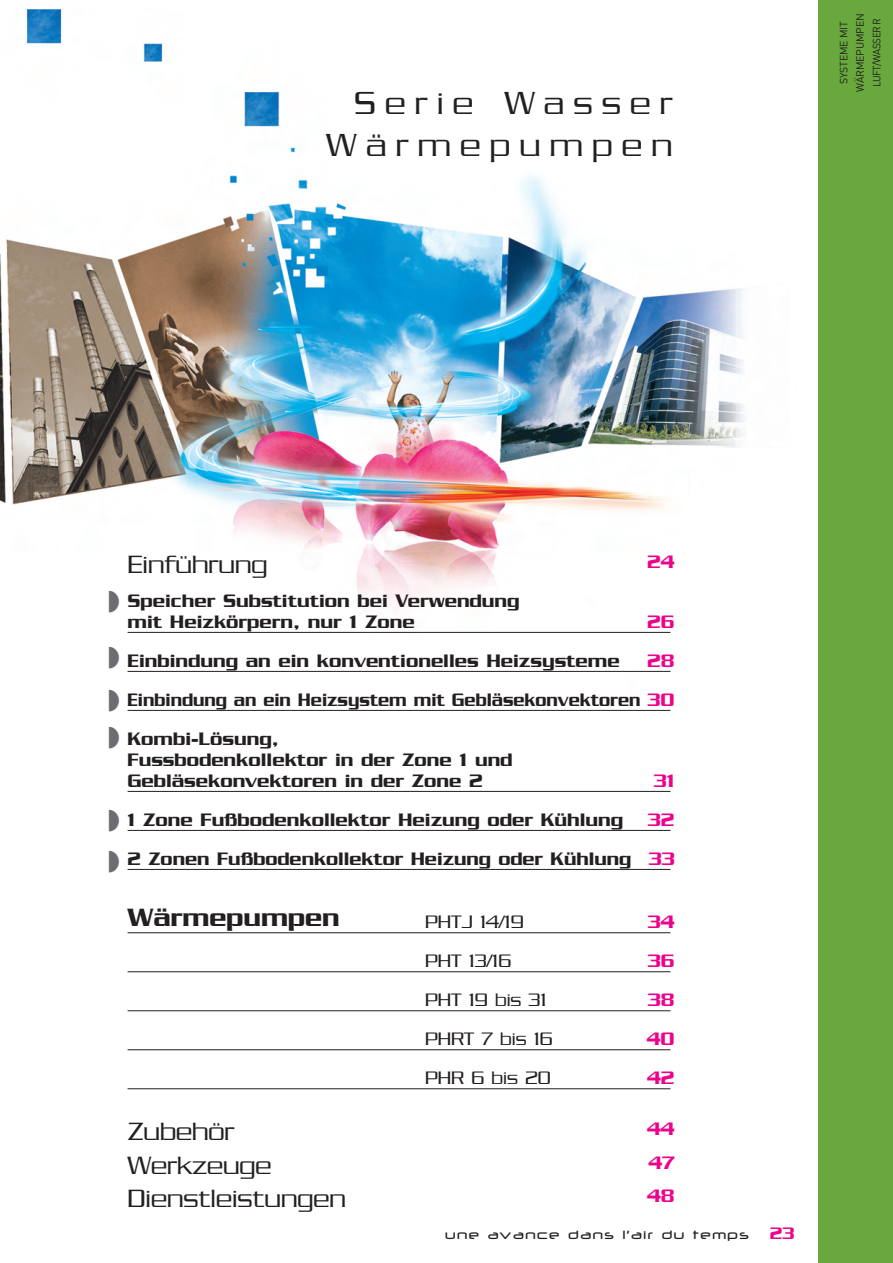
<style>
.page{position:relative;width:893px;height:1263px;background:#fff}
.page>*{position:absolute;margin:0;border:0;box-sizing:border-box;transform-origin:0 0}
.t1{font:300 34.5px/41.4px "Serpentine";letter-spacing:.265em;color:#231f20;text-align:right}
.t2{font:300 27px/33.6px "Serpentine";color:#231f20}
.t3{font:500 27px "Serpentine";color:#231f20}
.t4{font:500 19.5px/21px "Serpentine";color:#231f20}
.t5{font:500 19.5px/39px "Serpentine";color:#231f20;text-align:right;scale:.9 1}
.t6{font:300 19.5px/39px "Serpentine";color:#231f20}
.t7{font:500 19.5px/39px "Serpentine";color:#ed028c;text-align:justify}
.t8{font:500 14.25px "Neuropol";letter-spacing:.12em;color:#231f20}
.t9{font:10.5px/16.5px "DIN";letter-spacing:-.015em;color:#231f20;text-align:center}
.s1{color:#ed028c}
.s2{font-family:"Serpentine";font-size:18px;color:#ed028c}
</style>
<div class="page">
<img style="left:0;top:0;width:819px;height:1263px">
<div style="left:819px;top:0;width:74px;height:1263px;background:#68a83c"></div>
<hr style="left:128px;top:632px;width:542px;height:1px;background:#231f20">
<hr style="left:128px;top:671px;width:542px;height:1px;background:#231f20">
<hr style="left:128px;top:710px;width:542px;height:1px;background:#231f20">
<hr style="left:128px;top:791px;width:542px;height:1px;background:#231f20">
<hr style="left:128px;top:830px;width:542px;height:1px;background:#231f20">
<hr style="left:128px;top:869px;width:542px;height:1px;background:#231f20">
<hr style="left:128px;top:932px;width:542px;height:1px;background:#231f20">
<hr style="left:128px;top:971px;width:542px;height:1px;background:#231f20">
<hr style="left:128px;top:1010px;width:542px;height:1px;background:#231f20">
<hr style="left:128px;top:1049px;width:542px;height:1px;background:#231f20">
<hr style="left:128px;top:1088px;width:542px;height:1px;background:#231f20">
<svg style="left:109px;top:591px;width:10px;height:78px"></svg>
<svg style="left:109px;top:690px;width:10px;height:58px"></svg>
<svg style="left:109px;top:810px;width:10px;height:62px"></svg>
<h1 class="t1" style="left:326px;top:85px;width:348px">Serie Wasser<br>Wärmepumpen</h1>
<p class="t9" style="left:836px;top:92px;width:80px;rotate:-90deg">SYSTEME MIT<br>WÄRMEPUMPEN<br>LUFT/WASSER R</p>
<h2 class="t2" style="left:128px;top:549px;width:141px">Einführung</h2>
<p class="t7" style="left:647px;top:544px;width:29px">24</p>
<p class="t4" style="left:128px;top:592px;width:393px">Speicher Substitution bei Verwendung mit Heizkörpern, nur 1 Zone</p>
<p class="t4" style="left:128px;top:652px;width:494px">Einbindung an ein konventionelles Heizsysteme</p>
<p class="t5" style="left:128px;top:604px;width:609px"><span class="s1">26<br>28<br></span>Einbindung an ein Heizsystem mit Gebläsekonvektoren <span class="s1">30</span></p>
<p class="t4" style="left:128px;top:730px;width:387px">Kombi-Lösung,<br>Fussbodenkollektor in der Zone 1 und<br>Gebläsekonvektoren in der Zone 2</p>
<p class="t4" style="left:128px;top:802px;width:505px;line-height:39px">1 Zone Fußbodenkollektor Heizung oder Kühlung<br>2 Zonen Fußbodenkollektor Heizung oder Kühlung</p>
<h2 class="t3" style="left:128px;top:909px;width:214px">Wärmepumpen</h2>
<p class="t6" style="left:425px;top:904px;width:129px">PHTJ 14/19<br>PHT 13/16<br>PHT 19 bis 31<br>PHRT 7 bis 16<br>PHR 6 bis 20</p>
<h2 class="t2" style="left:128px;top:1117px;width:220px">Zubehör<br>Werkzeuge<br>Dienstleistungen</h2>
<p class="t7" style="left:648px;top:763px;width:28px">31<br>32<br>33</p>
<p class="t7" style="left:647px;top:904px;width:29px">34<br>36<br>38<br>40<br>42</p>
<p class="t7" style="left:647px;top:1114px;width:29px;line-height:33.6px">44<br>47<br>48</p>
<p class="t8" style="left:445px;top:1225px;width:351px">une avance dans l’air du temps <span class="s2">23</span></p>
</div>
